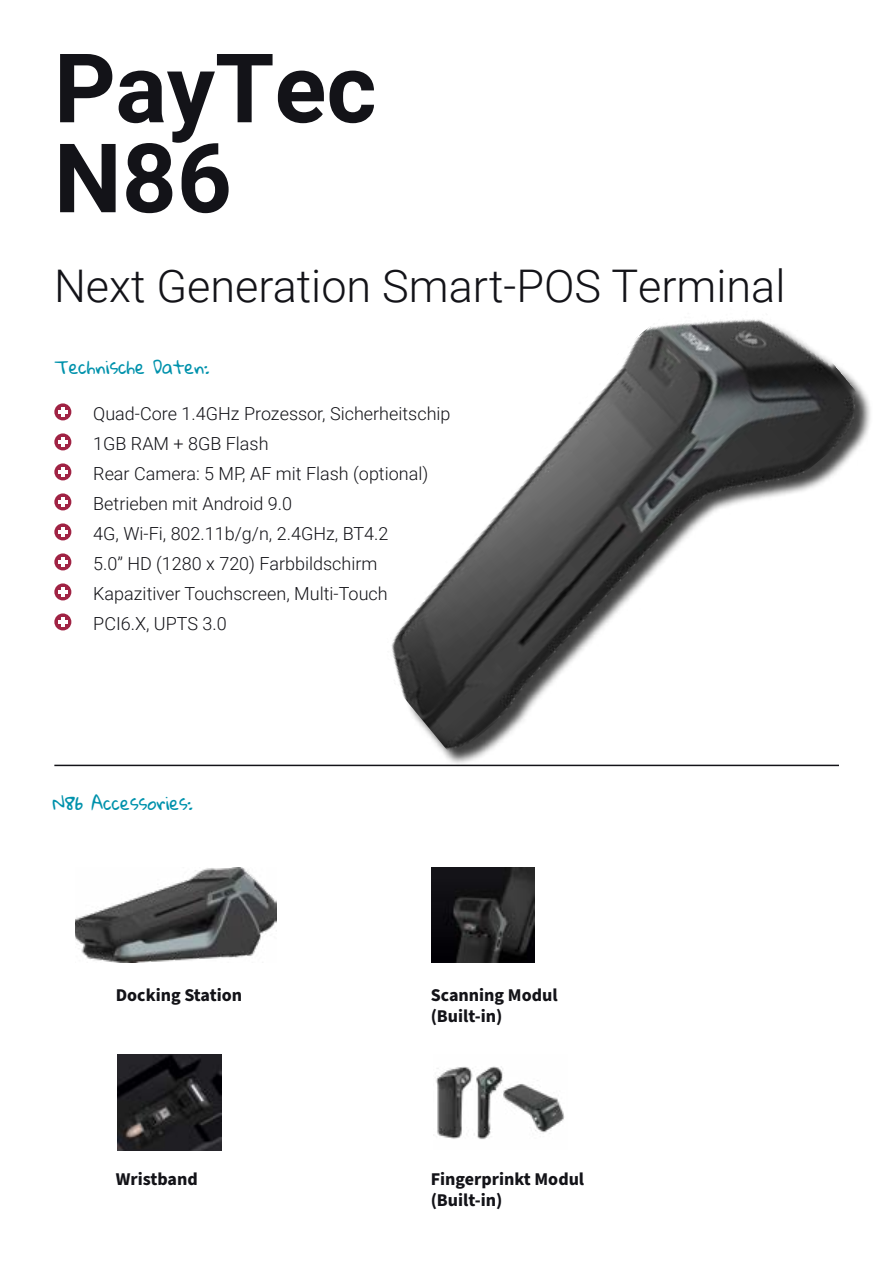
<style>
.page{position:relative;width:893px;height:1263px;background:#fff}
.page>*{position:absolute;margin:0;border:0;box-sizing:border-box;transform-origin:0 0}
.t1{font:700 96px/90px "Roboto";color:#131318}
.t2{font:300 45px "Roboto";color:#131318}
.t3{font:300 18px/30px "Roboto";color:#131318}
.t4{font:700 18px/21px "Source Sans Pro";color:#131318}
.t5{font:18px "Gloria Hallelujah";color:#0092ac}
</style>
<div class="page">
<div style="left:54px;top:403px;width:17px;height:17px;background:#a02344;border-radius:50%"></div>
<hr style="left:58px;top:410px;width:10px;height:4px;background:#fff">
<hr style="left:61px;top:407px;width:4px;height:10px;background:#fff">
<div style="left:54px;top:433px;width:17px;height:17px;background:#a02344;border-radius:50%"></div>
<hr style="left:58px;top:440px;width:10px;height:4px;background:#fff">
<hr style="left:61px;top:437px;width:4px;height:10px;background:#fff">
<div style="left:54px;top:463px;width:17px;height:17px;background:#a02344;border-radius:50%"></div>
<hr style="left:58px;top:470px;width:10px;height:4px;background:#fff">
<hr style="left:61px;top:467px;width:4px;height:10px;background:#fff">
<div style="left:54px;top:493px;width:17px;height:17px;background:#a02344;border-radius:50%"></div>
<hr style="left:58px;top:500px;width:10px;height:4px;background:#fff">
<hr style="left:61px;top:497px;width:4px;height:10px;background:#fff">
<div style="left:54px;top:523px;width:17px;height:17px;background:#a02344;border-radius:50%"></div>
<hr style="left:58px;top:530px;width:10px;height:4px;background:#fff">
<hr style="left:61px;top:527px;width:4px;height:10px;background:#fff">
<div style="left:54px;top:553px;width:17px;height:17px;background:#a02344;border-radius:50%"></div>
<hr style="left:58px;top:560px;width:10px;height:4px;background:#fff">
<hr style="left:61px;top:557px;width:4px;height:10px;background:#fff">
<div style="left:54px;top:583px;width:17px;height:17px;background:#a02344;border-radius:50%"></div>
<hr style="left:58px;top:590px;width:10px;height:4px;background:#fff">
<hr style="left:61px;top:587px;width:4px;height:10px;background:#fff">
<div style="left:54px;top:613px;width:17px;height:17px;background:#a02344;border-radius:50%"></div>
<hr style="left:58px;top:620px;width:10px;height:4px;background:#fff">
<hr style="left:61px;top:617px;width:4px;height:10px;background:#fff">
<img style="left:391px;top:319px;width:480px;height:441px">
<hr style="left:54px;top:765px;width:785px;height:1px;background:#131318">
<img style="left:75px;top:867px;width:201px;height:95px">
<img style="left:432px;top:867px;width:103px;height:95px">
<img style="left:117px;top:1055px;width:104px;height:95px">
<img style="left:436px;top:1066px;width:129px;height:74px">
<h1 class="t1" style="left:54px;top:40px;width:324px">PayTec<br>N86</h1>
<h2 class="t2" style="left:54px;top:255px;width:733px">Next Generation Smart-POS Terminal</h2>
<p class="t5" style="left:54px;top:357px;width:156px">Technische Daten:</p>
<p class="t3" style="left:93px;top:398px;width:359px">Quad-Core 1.4GHz Prozessor, Sicherheitschip 1GB RAM + 8GB Flash<br>Rear Camera: 5 MP, AF mit Flash (optional)<br>Betrieben mit Android 9.0<br>4G, Wi-Fi, 802.11b/g/n, 2.4GHz, BT4.2<br>5.0’’ HD (1280 x 720) Farbbildschirm Kapazitiver Touchscreen, Multi-Touch<br>PCI6.X, UPTS 3.0</p>
<p class="t5" style="left:53px;top:793px;width:141px">N86 Accessories:</p>
<p class="t4" style="left:116px;top:984px;width:128px">Docking Station</p>
<p class="t4" style="left:431px;top:984px;width:128px">Scanning Modul (Built-in)</p>
<p class="t4" style="left:116px;top:1169px;width:84px">Wristband</p>
<p class="t4" style="left:431px;top:1169px;width:155px">Fingerprinkt Modul (Built-in)</p>
</div>
